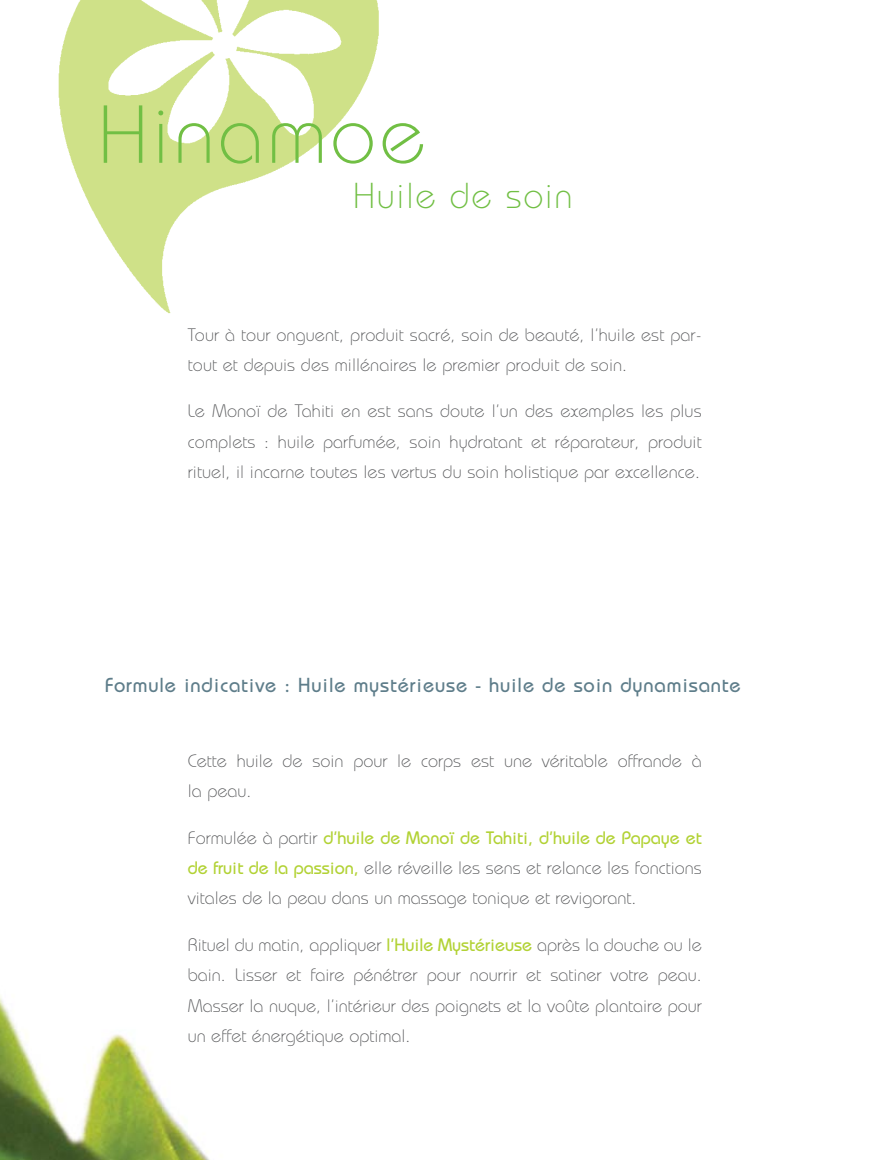
<style>
.page{position:relative;width:895px;height:1160px;background:#fff}
.page>*{position:absolute;margin:0;border:0;box-sizing:border-box;transform-origin:0 0}
.t1{font:300 81.9px "Bauhaus";letter-spacing:.045em;color:#71bf44}
.t2{font:300 36px "Bauhaus";letter-spacing:.045em;color:#71bf44}
.t3{font:500 20.25px "Bauhaus";letter-spacing:.045em;color:#5e7d8a}
.t4{font:300 18px/30.4px "Bauhaus";color:#58595b;text-align:justify}
.s1{font-weight:500;color:#b2d235}
</style>
<div class="page">
<svg style="left:0;top:0;width:379px;height:1159px"></svg>
<h1 class="t1" style="left:98px;top:105px;width:328px">Hinamoe</h1>
<h2 class="t2" style="left:353px;top:183px;width:221px">Huile de soin</h2>
<p class="t4" style="left:188px;top:321px;width:515px">Tour à tour onguent, produit sacré, soin de beauté, l’huile est par&shy;tout et depuis des millénaires le premier produit de soin.</p>
<p class="t4" style="left:188px;top:398px;width:515px">Le Monoï de Tahiti en est sans doute l’un des exemples les plus complets : huile parfumée, soin hydratant et réparateur, produit rituel, il incarne toutes les vertus du soin holistique par excellence.</p>
<p class="t3" style="left:105px;top:678px;width:637px">Formule indicative : Huile mystérieuse - huile de soin dynamisante</p>
<p class="t4" style="left:188px;top:747px;width:515px">Cette huile de soin pour le corps est une véritable offrande à la peau.</p>
<p class="t4" style="left:188px;top:824px;width:515px">Formulée à partir <span class="s1">d’huile de Monoï de Tahiti, d’huile de Papaye et de fruit de la passion,</span> elle réveille les sens et relance les fonctions vitales de la peau dans un massage tonique et revigorant.</p>
<p class="t4" style="left:188px;top:931px;width:515px">Rituel du matin, appliquer <span class="s1">l’Huile Mystérieuse</span> après la douche ou le bain. Lisser et faire pénétrer pour nourrir et satiner votre peau.<br>Masser la nuque, l’intérieur des poignets et la voûte plantaire pour un effet énergétique optimal.</p>
</div>
